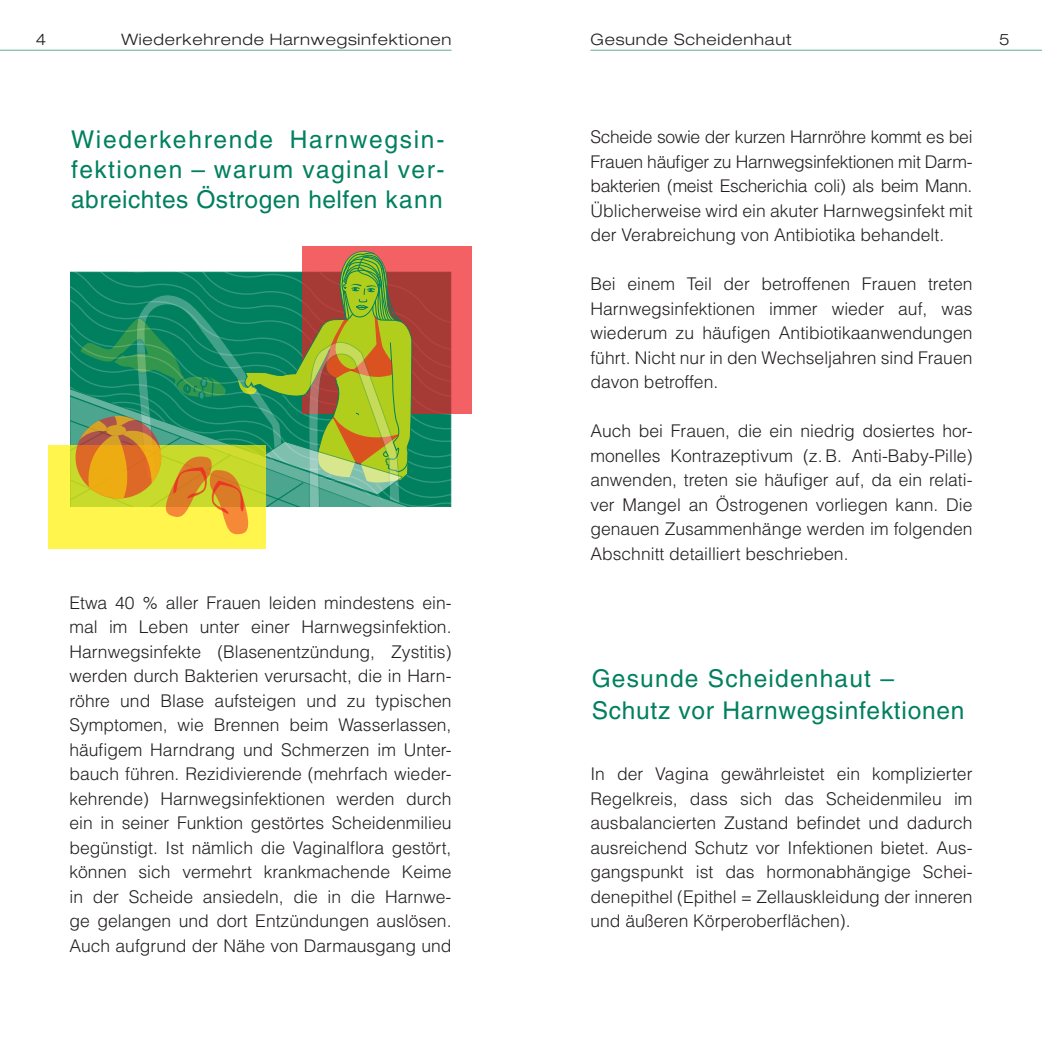
<style>
.page{position:relative;width:1042px;height:1042px;background:#fff}
.page>*{position:absolute;margin:0;border:0;box-sizing:border-box;transform-origin:0 0}
.t1{font:24.5px/29.8px "Helvetica";letter-spacing:.03em;color:#00805f}
.t2{font:300 17.5px/24.5px "Helvetica";color:#231f20;text-align:justify}
.t3{font:300 expanded 15.75px "Helvetica Neue";letter-spacing:.05em;color:#231f20}
</style>
<div class="page">
<svg style="left:302px;top:246px;width:170px;height:151px;background:#cb4d4c"></svg>
<svg style="left:412px;top:385px;width:47px;height:122px;background:#4e826d"></svg>
<div style="left:48px;top:445px;width:217px;height:104px;background:#fff54d"></div>
<svg style="left:70px;top:249px;width:342px;height:300px"></svg>
<hr style="left:590px;top:50px;width:452px;height:1px;background:#88beb0">
<hr style="left:0;top:50px;width:451px;height:1px;background:#88beb0">
<p class="t3" style="left:36px;top:30px;width:12px">4</p>
<p class="t3" style="left:122px;top:30px;width:331px">Wiederkehrende Harnwegsinfektionen</p>
<h1 class="t1" style="left:71px;top:124px;width:375px;text-align:justify">Wiederkehrende Harnwegsin&shy;fektionen – warum vaginal ver&shy;abreichtes Östrogen helfen kann</h1>
<p class="t2" style="left:69px;top:590px;width:384px">Etwa 40 % aller Frauen leiden mindestens ein&shy;mal im Leben unter einer Harnwegsinfektion.<br>Harnwegsinfekte (Blasenentzündung, Zystitis) werden durch Bakterien verursacht, die in Harn&shy;röhre und Blase aufsteigen und zu typischen Symptomen, wie Brennen beim Wasserlassen, häufigem Harndrang und Schmerzen im Unter&shy;bauch führen. Rezidivierende (mehrfach wieder&shy;kehrende) Harnwegsinfektionen werden durch ein in seiner Funktion gestörtes Scheidenmilieu begünstigt. Ist nämlich die Vaginalflora gestört, können sich vermehrt krankmachende Keime in der Scheide ansiedeln, die in die Harnwe&shy;ge gelangen und dort Entzündungen auslösen.<br>Auch aufgrund der Nähe von Darmausgang und</p>
<p class="t3" style="left:590px;top:30px;width:203px">Gesunde Scheidenhaut</p>
<p class="t3" style="left:999px;top:30px;width:12px">5</p>
<p class="t2" style="left:590px;top:124px;width:383px">Scheide sowie der kurzen Harnröhre kommt es bei Frauen häufiger zu Harnwegsinfektionen mit Darm&shy;bakterien (meist Escherichia coli) als beim Mann.<br>Üblicherweise wird ein akuter Harnwegsinfekt mit der Verabreichung von Antibiotika behandelt.</p>
<p class="t2" style="left:590px;top:271px;width:383px">Bei einem Teil der betroffenen Frauen treten Harnwegsinfektionen immer wieder auf, was wiederum zu häufigen Antibiotikaanwendungen führt. Nicht nur in den Wechseljahren sind Frauen davon betroffen.</p>
<p class="t2" style="left:590px;top:418px;width:383px">Auch bei Frauen, die ein niedrig dosiertes hor&shy;monelles Kontrazeptivum (z. B. Anti-Baby-Pille) anwenden, treten sie häufiger auf, da ein relati&shy;ver Mangel an Östrogenen vorliegen kann. Die genauen Zusammenhänge werden im folgenden Abschnitt detailliert beschrieben.</p>
<h1 class="t1" style="left:592px;top:663px;width:374px;line-height:31.5px">Gesunde Scheidenhaut –<br>Schutz vor Harnwegsinfektionen</h1>
<p class="t2" style="left:590px;top:761px;width:383px">In der Vagina gewährleistet ein komplizierter Regelkreis, dass sich das Scheidenmileu im ausbalancierten Zustand befindet und dadurch ausreichend Schutz vor Infektionen bietet. Aus&shy;gangspunkt ist das hormonabhängige Schei&shy;denepithel (Epithel = Zellauskleidung der inneren und äußeren Körperoberflächen).</p>
</div>
